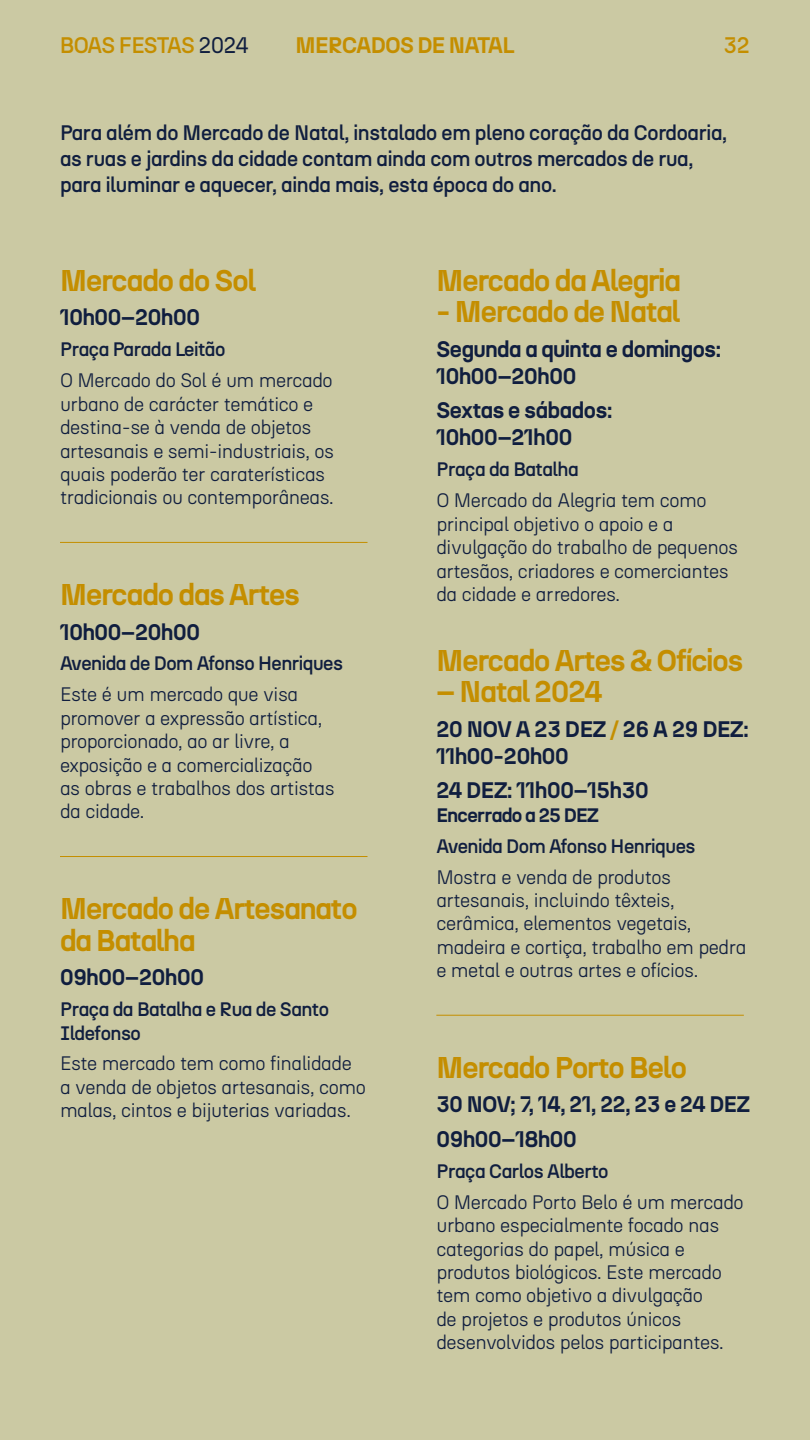
<style>
.page{position:relative;width:810px;height:1440px;background:#cbc9a3}
.page>*{position:absolute;margin:0;border:0;box-sizing:border-box;transform-origin:0 0}
.t1{font:700 30px/31.5px "N27 a";letter-spacing:-.025em;color:#c48e00}
.t2{font:700 22.5px/27px "N27 a";letter-spacing:-.01em;color:#101e3f}
.t3{font:500 22.5px "N27 a";letter-spacing:-.035em;color:#c48e00}
.t4{font:700 22.5px "N27 a";letter-spacing:-.02em;color:#c48e00}
.t5{font:500 21px/26.2px "N27 a";letter-spacing:-.015em;color:#101e3f}
.t6{font:300 19.5px/23.4px "N27 a";letter-spacing:-.025em;color:#101e3f}
.t7{font:500 19.5px/23.4px "N27 a";letter-spacing:-.025em;color:#101e3f}
.t8{font:700 19.5px "N27 a";letter-spacing:-.025em;color:#101e3f}
.s1{font-weight:400;color:#101e3f}
.s2{font-family:"Alfabet"}
.s3{color:#c48e00}
</style>
<div class="page">
<hr style="left:60px;top:542px;width:308px;height:1px;background:#c48e00">
<hr style="left:60px;top:856px;width:308px;height:1px;background:#c48e00">
<hr style="left:436px;top:1015px;width:308px;height:1px;background:#c48e00">
<p class="t3" style="left:60px;top:31px;width:190px">BOAS FESTAS <span class="s1">2024</span></p>
<p class="t4" style="left:295px;top:31px;width:221px">MERCADOS DE NATAL</p>
<p class="t3" style="left:724px;top:31px;width:28px">32</p>
<p class="t5" style="left:60px;top:119px;width:669px">Para além do Mercado de Natal, instalado em pleno coração da Cordoaria, as ruas e jardins da cidade contam ainda com outros mercados de rua, para iluminar e aquecer, ainda mais, esta época do ano.</p>
<h1 class="t1" style="left:60px;top:265px;width:198px">Mercado do Sol</h1>
<p class="t2" style="left:60px;top:304px;width:142px">10h00–20h00</p>
<p class="t7" style="left:60px;top:338px;width:167px">Praça Parada Leitão</p>
<p class="t6" style="left:60px;top:369px;width:276px">O Mercado do Sol é um mercado urbano de carácter temático e destina-se à venda de objetos artesanais e semi-industriais, os quais poderão ter caraterísticas tradicionais ou contemporâneas.</p>
<h1 class="t1" style="left:60px;top:579px;width:241px">Mercado das Artes</h1>
<p class="t2" style="left:60px;top:618px;width:142px">10h00–20h00</p>
<p class="t7" style="left:60px;top:652px;width:285px">Avenida de Dom Afonso Henriques</p>
<p class="t6" style="left:60px;top:683px;width:276px">Este é um mercado que visa promover a expressão artística, proporcionado, ao ar livre, a exposição e a comercialização as obras e trabalhos dos artistas da cidade.</p>
<h1 class="t1" style="left:60px;top:893px;width:299px">Mercado de Artesanato da Batalha</h1>
<p class="t2" style="left:60px;top:964px;width:146px">09h00–20h00</p>
<p class="t7" style="left:60px;top:997px;width:271px">Praça da Batalha e Rua de Santo<br>Ildefonso</p>
<p class="t6" style="left:60px;top:1052px;width:307px">Este mercado tem como finalidade a venda de objetos artesanais, como malas, cintos e bijuterias variadas.</p>
<h1 class="t1" style="left:436px;top:265px;width:246px">Mercado da Alegria</h1>
<h1 class="t1" style="left:436px;top:296px;width:245px">- Mercado de Natal</h1>
<p class="t2" style="left:436px;top:336px;width:286px">Segunda a quinta e domingos:<br>10h00–20h00</p>
<p class="t2" style="left:436px;top:397px;width:177px">Sextas e sábados:<br>10h00–21h00</p>
<p class="t7" style="left:436px;top:458px;width:144px">Praça da Batalha</p>
<p class="t6" style="left:436px;top:489px;width:303px">O Mercado da Alegria tem como principal objetivo o apoio e a divulgação do trabalho de pequenos artesãos, criadores e comerciantes da cidade e arredores.</p>
<h1 class="t1" style="left:436px;top:644px;width:308px">Mercado Artes <span class="s2">&amp;</span> Ofícios</h1>
<h1 class="t1" style="left:436px;top:676px;width:168px">– Natal 2024</h1>
<p class="t2" style="left:436px;top:715px;width:314px">20 NOV A 23 DEZ <span class="s3">/</span> 26 A 29 DEZ:<br>11h00-20h00</p>
<p class="t2" style="left:436px;top:777px;width:214px">24 DEZ: 11h00–15h30</p>
<p class="t8" style="left:436px;top:803px;width:164px">Encerrado a 25 DEZ</p>
<p class="t7" style="left:436px;top:834px;width:261px">Avenida Dom Afonso Henriques</p>
<p class="t6" style="left:436px;top:865px;width:312px">Mostra e venda de produtos artesanais, incluindo têxteis, cerâmica, elementos vegetais, madeira e cortiça, trabalho em pedra e metal e outras artes e ofícios.</p>
<h1 class="t1" style="left:436px;top:1052px;width:252px">Mercado Porto Belo</h1>
<p class="t2" style="left:436px;top:1087px;width:315px;line-height:34.5px">30 NOV; 7, 14, 21, 22, 23 e 24 DEZ<br>09h00–18h00</p>
<p class="t7" style="left:436px;top:1159px;width:174px">Praça Carlos Alberto</p>
<p class="t6" style="left:436px;top:1190px;width:309px">O Mercado Porto Belo é um mercado urbano especialmente focado nas categorias do papel, música e produtos biológicos. Este mercado tem como objetivo a divulgação<br>de projetos e produtos únicos desenvolvidos pelos participantes.</p>
</div>
